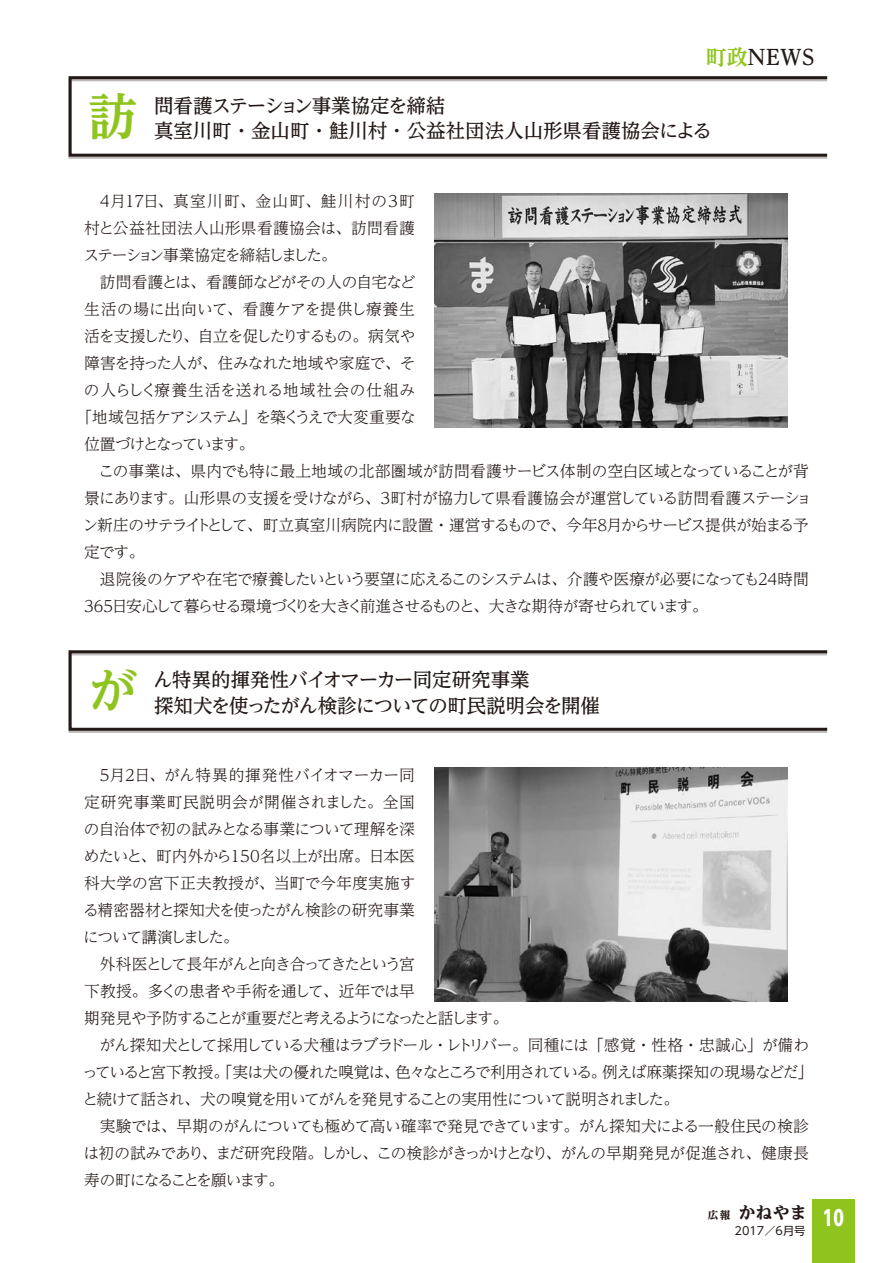
<style>
.page{position:relative;width:893px;height:1263px;background:#fff}
.page>*{position:absolute;margin:0;border:0;box-sizing:border-box;transform-origin:0 0}
.t1{font:700 49.5px "UD Reimin Pr 6 N";color:#8fc41f}
.t2{font:700 21px "UD Reimin Pr 6 N";letter-spacing:-.14em;color:#231916}
.t3{font:700 21px "UD Shin Go Pr 6 N";color:#fff}
.t4{font:500 19.5px "UD Reimin Pr 6 N";letter-spacing:-.005em;color:#231916}
.t5{font:500 19.5px "UD Reimin Pr 6 N";letter-spacing:-.055em;color:#231916}
.t6{font:500 19.5px "UD Reimin Pr 6 N";letter-spacing:-.07em;color:#231916}
.t7{font:800 17.1px "UD Reimin Pr 6 N";color:#231916}
.t8{font:300 15.75px/27px "UD Reimin Pr 6 N";letter-spacing:-.05em;color:#231916}
.t9{font:300 15.75px "UD Reimin Pr 6 N";letter-spacing:-.07em;color:#231916}
.t10{font:300 15.75px "UD Reimin Pr 6 N";letter-spacing:-.02em;color:#231916}
.t11{font:300 15.75px "UD Reimin Pr 6 N";letter-spacing:-.09em;color:#231916}
.t12{font:300 15.75px "UD Reimin Pr 6 N";letter-spacing:-.105em;color:#231916}
.t13{font:300 15.75px "UD Reimin Pr 6 N";letter-spacing:.07em;color:#231916}
.t14{font:300 15.75px "UD Reimin Pr 6 N";letter-spacing:.02em;color:#231916}
.t15{font:300 15.75px "UD Reimin Pr 6 N";letter-spacing:.01em;color:#231916}
.t16{font:300 15.75px "UD Reimin Pr 6 N";letter-spacing:.045em;color:#231916}
.t17{font:300 15.75px "UD Reimin Pr 6 N";letter-spacing:-.095em;color:#231916}
.t18{font:300 15.75px "UD Reimin Pr 6 N";letter-spacing:-.135em;color:#231916}
.t19{font:11.25px "UD Shin Go Pr 6 N";color:#231916}
.s1{color:#8fc41f}
.s2{font-size:10.5px}
</style>
<div class="page">
<div style="left:812px;top:1199px;width:43px;height:64px;background:#8fc41f"></div>
<svg style="left:69px;top:80px;width:758px;height:79px"></svg>
<div style="left:69px;top:76px;width:760px;height:81px;border:3px solid #231916"></div>
<img style="left:434px;top:193px;width:353px;height:234px">
<svg style="left:69px;top:654px;width:758px;height:79px"></svg>
<div style="left:69px;top:650px;width:760px;height:81px;border:3px solid #231916"></div>
<img style="left:434px;top:768px;width:353px;height:233px">
<h1 class="t1" style="left:88px;top:76px;width:51px">訪</h1>
<p class="t6" style="left:154px;top:90px;width:293px">問看護ステーション事業協定を締結</p>
<h2 class="t2" style="left:706px;top:40px;width:114px"><span class="s1">町政</span>ＮＥＷＳ</h2>
<p class="t4" style="left:154px;top:115px;width:559px">真室川町・金山町・鮭川村・公益社団法人山形県看護協会による</p>
<p class="t13" style="left:84px;top:189px;width:332px">　４月17日、真室川町、金山町、鮭川村の３町</p>
<p class="t14" style="left:84px;top:216px;width:332px">村と公益社団法人山形県看護協会は、訪問看護</p>
<p class="t17" style="left:83px;top:243px;width:255px">ステーション事業協定を締結しました。</p>
<p class="t8" style="left:84px;top:268px;width:333px">　訪問看護とは、看護師などがその人の自宅など</p>
<p class="t15" style="left:84px;top:297px;width:332px">生活の場に出向いて、看護ケアを提供し療養生</p>
<p class="t12" style="left:84px;top:324px;width:333px">活を支援したり、自立を促したりするもの。病気や</p>
<p class="t8" style="left:84px;top:349px;width:333px">障害を持った人が、住みなれた地域や家庭で、そ</p>
<p class="t16" style="left:84px;top:378px;width:333px">の人らしく療養生活を送れる地域社会の仕組み</p>
<p class="t8" style="left:76px;top:403px;width:341px">「地域包括ケアシステム」を築くうえで大変重要な</p>
<p class="t18" style="left:84px;top:432px;width:172px">位置づけとなっています。</p>
<p class="t10" style="left:84px;top:459px;width:726px">　この事業は、県内でも特に最上地域の北部圏域が訪問看護サービス体制の空白区域となっていることが背</p>
<p class="t8" style="left:84px;top:484px;width:729px">景にあります。山形県の支援を受けながら、３町村が協力して県看護協会が運営している訪問看護ステーショ</p>
<p class="t9" style="left:83px;top:513px;width:728px">ン新庄のサテライトとして、町立真室川病院内に設置・運営するもので、今年８月からサービス提供が始まる予</p>
<p class="t8" style="left:84px;top:538px;width:62px">定です。</p>
<p class="t8" style="left:84px;top:565px;width:726px">　退院後のケアや在宅で療養したいという要望に応えるこのシステムは、介護や医療が必要になっても24時間</p>
<p class="t11" style="left:84px;top:594px;width:625px">365日安心して暮らせる環境づくりを大きく前進させるものと、大きな期待が寄せられています。</p>
<h1 class="t1" style="left:88px;top:650px;width:51px">が</h1>
<p class="t4" style="left:153px;top:664px;width:378px">ん特異的揮発性バイオマーカー同定研究事業</p>
<p class="t5" style="left:154px;top:689px;width:448px">探知犬を使ったがん検診についての町民説明会を開催</p>
<p class="t8" style="left:82px;top:761px;width:732px">　５月２日、がん特異的揮発性バイオマーカー同<br>定研究事業町民説明会が開催されました。全国<br>の自治体で初の試みとなる事業について理解を深<br>めたいと、町内外から１５０名以上が出席。日本医<br>科大学の宮下正夫教授が、当町で今年度実施す<br>る精密器材と探知犬を使ったがん検診の研究事業<br>について講演しました。<br>　外科医として長年がんと向き合ってきたという宮<br>下教授。多くの患者や手術を通して、近年では早<br>期発見や予防することが重要だと考えるようになったと話します。<br>　がん探知犬として採用している犬種はラブラドール・レトリバー。同種には「感覚・性格・忠誠心」が備わっていると宮下教授。「実は犬の優れた嗅覚は、色々なところで利用されている。例えば麻薬探知の現場などだ」と続けて話され、犬の嗅覚を用いてがんを発見することの実用性について説明されました。<br>　実験では、早期のがんについても極めて高い確率で発見できています。がん探知犬による一般住民の検診は初の試みであり、まだ研究段階。しかし、この検診がきっかけとなり、がんの早期発見が促進され、健康長寿の町になることを願います。</p>
<p class="t7" style="left:708px;top:1199px;width:101px"><span class="s2">広報</span> かねやま</p>
<p class="t19" style="left:735px;top:1221px;width:72px">2017／6月号</p>
<h2 class="t3" style="left:823px;top:1201px;width:22px">10</h2>
</div>
